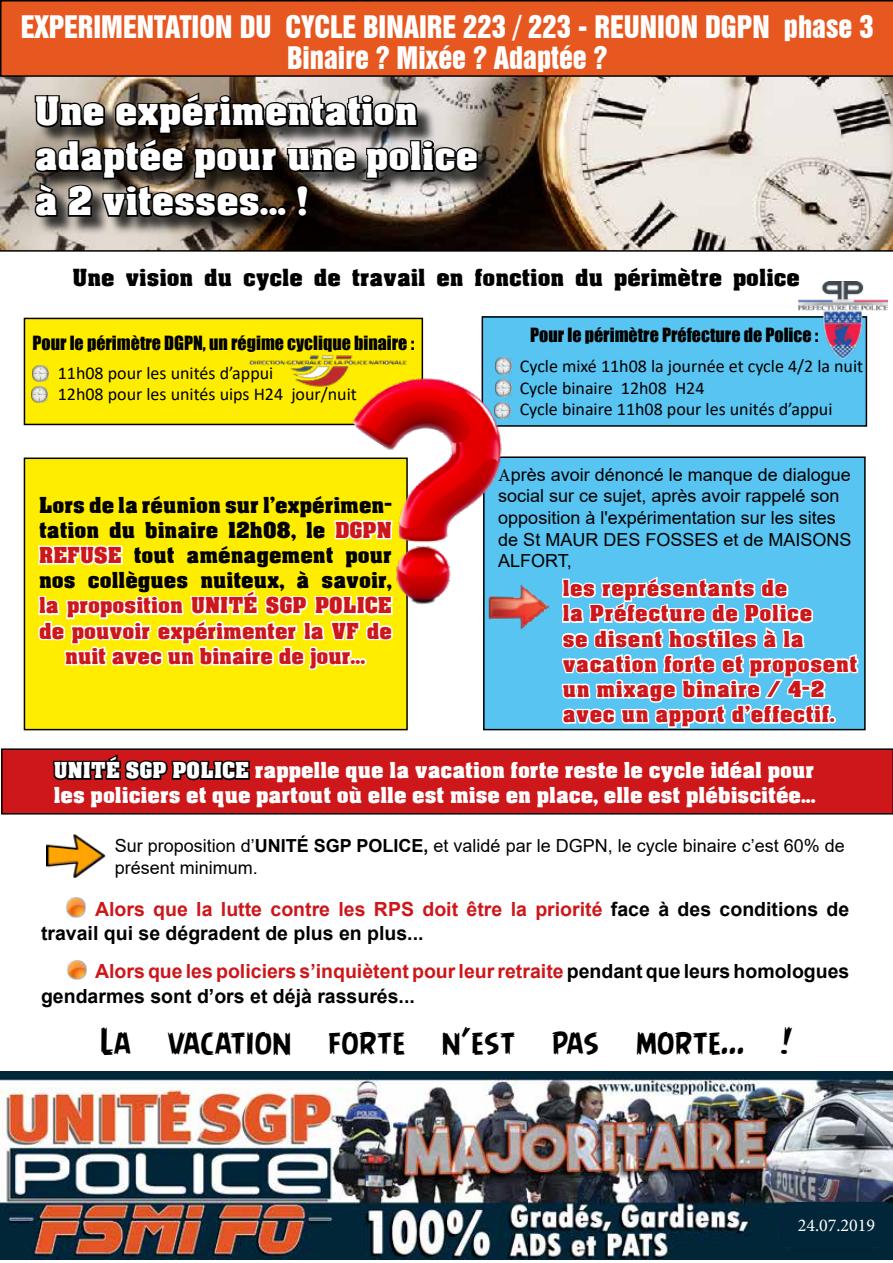
<style>
.page{position:relative;width:893px;height:1263px;background:#fff}
.page>*{position:absolute;margin:0;border:0;box-sizing:border-box;transform-origin:0 0}
.t1{font:37.5px/45px "Acme Font";color:#fff}
.t2{font:34.5px "Angry Birds";color:#000}
.t3{font:28.5px/30.6px "Swiss 921 BT Regular A";color:#fff;text-align:center}
.t4{font:22.5px "Acme Font";color:#000}
.t5{font:21px/25.2px "Acme Font";color:#fff}
.t6{font:21px/25.2px "Acme Font";letter-spacing:.03em;color:#cd171a}
.t7{font:21px/25.2px "Acme Font";color:#000;text-align:justify}
.t8{font:21px/25.2px "Acme Font";color:#cd171a;text-align:center}
.t9{font:700 19.5px/23.4px "Arial";color:#000}
.t10{font:18px/21.6px "Arial";color:#000}
.t11{font:18px/21.6px "Calibri";color:#000}
.t12{font:18px "Impact";color:#000}
.t13{font:18px "Minion Pro";color:#fff}
.s1{font-family:"Minion Pro"}
.s2{color:#cd171a}
.s3{font-weight:700}
</style>
<div class="page">
<div style="left:484px;top:457px;width:381px;height:273px;background:#57c4f1"></div>
<div style="left:483px;top:456px;width:383px;height:274px;border:2px solid #000"></div>
<div style="left:24px;top:458px;width:383px;height:272px;background:#ffed00"></div>
<div style="left:24px;top:457px;width:384px;height:273px;border:2px solid #000"></div>
<img style="left:0;top:77px;width:893px;height:175px">
<div style="left:0;top:0;width:893px;height:77px;background:#e75820"></div>
<div style="left:24px;top:318px;width:398px;height:106px;background:#ffed00"></div>
<div style="left:24px;top:318px;width:399px;height:107px;border:2px solid #000"></div>
<div style="left:482px;top:317px;width:384px;height:109px;background:#57c4f1"></div>
<div style="left:482px;top:316px;width:385px;height:111px;border:2px solid #000"></div>
<img style="left:798px;top:281px;width:90px;height:77px">
<img style="left:249px;top:355px;width:67px;height:32px">
<div style="left:37px;top:96px;width:459px;height:139px;background:#000;opacity:.75"></div>
<svg style="left:32px;top:56px;width:448px;height:164px;background:#725b4f"></svg>
<svg style="left:38px;top:545px;width:355px;height:125px"></svg>
<svg style="left:559px;top:576px;width:301px;height:153px"></svg>
<img style="left:530px;top:591px;width:19px;height:32px">
<img style="left:316px;top:348px;width:214px;height:286px">
<img style="left:32px;top:365px;width:16px;height:16px">
<img style="left:32px;top:386px;width:16px;height:16px">
<div style="left:1px;top:748px;width:892px;height:66px;background:#cd171a"></div>
<svg style="left:52px;top:753px;width:199px;height:29px;background:#6a0b0d"></svg>
<img style="left:0;top:1071px;width:893px;height:188px">
<div style="left:786px;top:1203px;width:101px;height:43px;background:#012639"></div>
<div style="left:785px;top:1202px;width:103px;height:45px;border:2px solid #012639"></div>
<img style="left:47px;top:834px;width:58px;height:45px">
<img style="left:66px;top:898px;width:19px;height:19px">
<img style="left:67px;top:960px;width:19px;height:19px">
<h3 class="t3" style="left:21px;top:11px;width:854px">EXPERIMENTATION DU CYCLE BINAIRE 223 / 223 - REUNION DGPN phase 3<br>Binaire ? Mixée ? Adaptée ?</h3>
<h1 class="t1" style="left:35px;top:88px;width:445px">Une expérimentation adaptée pour une police à 2 vitesses... !</h1>
<p class="t4" style="left:72px;top:263px;width:729px">Une vision du cycle de travail en fonction du périmètre police</p>
<p class="t12" style="left:32px;top:329px;width:383px">Pour le périmètre DGPN, un régime cyclique binaire :</p>
<p class="t11" style="left:58px;top:361px;width:301px">11h08 pour les unités d’appui<br>12h08 pour les unités uips H24 jour/nuit</p>
<p class="t12" style="left:530px;top:321px;width:290px">Pour le périmètre Préfecture de Police :</p>
<p class="t11" style="left:520px;top:355px;width:345px">Cycle mixé 11h08 la journée et cycle 4/2 la nuit<br>Cycle binaire 12h08 H24<br>Cycle binaire 11h08 pour les unités d’appui</p>
<p class="t10" style="left:498px;top:464px;width:355px"><span class="s1">A</span>près avoir dénoncé le manque de dialogue social sur ce sujet, après avoir rappelé son opposition à l'expérimentation sur les sites de St MAUR DES FOSSES et de MAISONS ALFORT,</p>
<p class="t6" style="left:563px;top:575px;width:296px">les représentants de<br>la Préfecture de Police<br>se disent hostiles à la vacation forte et proposent un mixage binaire / 4-×2 avec un apport d'effectif.</p>
<p class="t5" style="left:54px;top:757px;width:764px">UNITÉ SGP POLICE rappelle que la vacation forte reste le cycle idéal pour les policiers et que partout où elle est mise en place, elle est plébiscitée...</p>
<p class="t7" style="left:39px;top:492px;width:354px">Lors de la réunion sur l'expérimen&shy;tation du binaire 12h08, le <span class="s2">DGPN REFUSE</span> tout aménagement pour nos collègues nuiteux, à savoir,</p>
<p class="t8" style="left:39px;top:592px;width:354px">la proposition UNITÉ SGP POLICE de pouvoir expérimenter la VF de nuit avec un binaire de jour...</p>
<p class="t10" style="left:115px;top:835px;width:731px">Sur proposition d’<span class="s3">UNITÉ SGP POLICE,</span> et validé par le DGPN, le cycle binaire c’est 60% de présent minimum.</p>
<p class="t9" style="left:41px;top:898px;width:810px;text-indent:54px"><span class="s2">Alors que la lutte contre les RPS doit être la priorité</span> face à des conditions de travail qui se dégradent de plus en plus...</p>
<p class="t9" style="left:41px;top:958px;width:810px;line-height:25.2px;text-indent:54px"><span class="s2">Alors que les policiers s’inquiètent pour leur retraite</span> pendant que leurs homologues gendarmes sont d’ors et déjà rassurés...</p>
<h2 class="t2" style="left:100px;top:1017px;width:694px">La vacation forte n’est pas morte... !</h2>
<p class="t13" style="left:798px;top:1213px;width:79px">24.07.2019</p>
</div>
